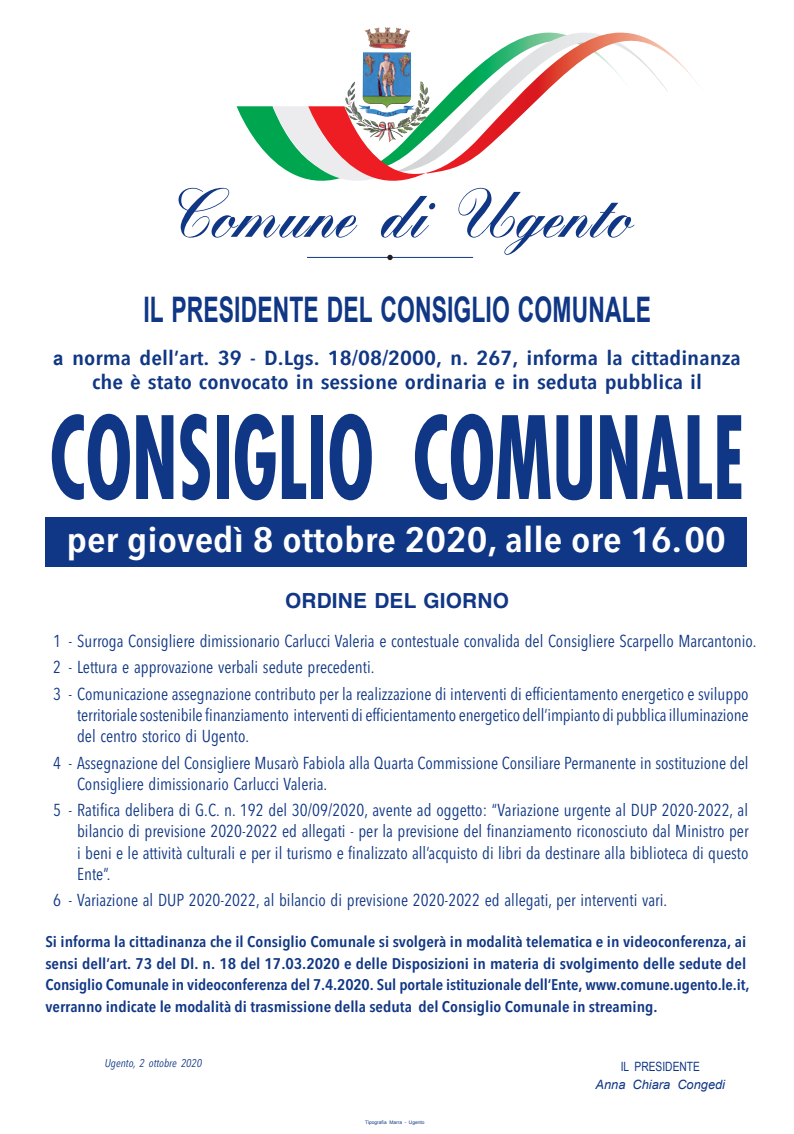
<style>
.page{position:relative;width:794px;height:1134px;background:#fff}
.page>*{position:absolute;margin:0;border:0;box-sizing:border-box;transform-origin:0 0}
.t1{font:700 condensed 111.2px "Futura";color:#103785;scale:.72 1}
.t2{font:900 67.24px "Kuenstler Script LT Std";color:#103785;scale:.85 1}
.t3{font:700 35.2px "Arial";letter-spacing:.005em;color:#103785;scale:.65 1}
.t4{font:600 condensed 34.88px "Avenir Next LT Pro";color:#fff;scale:1.19 1}
.t5{font:700 20.8px "Helvetica";letter-spacing:.01em;color:#103785}
.t6{font:600 condensed 20.2px/24px "Avenir Next LT Pro";color:#103785;text-align:center;scale:1.18 1}
.t7{font:condensed 17.2px/21.2px "Avenir Next LT Pro";color:#103785}
.t8{font:600 condensed 15.32px/21.6px "Avenir Next LT Pro";color:#103785;scale:1.1 1}
.t9{font:italic 12.8px "Arial";color:#103785}
.t10{font:12.8px "Arial";color:#103785;scale:.8 1}
.t11{font:italic condensed 11.2px "Avenir Next LT Pro";color:#103785}
.t12{font:4.8px "Arial";letter-spacing:.005em;color:#103785}
.s1{font-family:"Arial";font-weight:700;font-stretch:normal;font-size:19.2px}
</style>
<div class="page">
<hr style="left:307px;top:257px;width:166px;height:1px;background:#103785">
<svg style="left:387px;top:255px;width:6px;height:5px"></svg>
<svg style="left:426px;top:32px;width:272px;height:141px"></svg>
<svg style="left:237px;top:106px;width:190px;height:75px"></svg>
<img style="left:352px;top:27px;width:59px;height:82px">
<div style="left:46px;top:517px;width:701px;height:49px;background:#103785"></div>
<h2 class="t2" style="left:171px;top:171px;width:544px">Comune di Ugento</h2>
<h3 class="t3" style="left:143px;top:287px;width:782px">IL PRESIDENTE DEL CONSIGLIO COMUNALE</h3>
<p class="t6" style="left:53px;top:345px;width:584px"><span class="s1">a</span> norma dell’art. 39 - D.Lgs. 18/08/2000, n. 267, informa la cittadinanza che è stato convocato in sessione ordinaria e in seduta pubblica il</p>
<h1 class="t1" style="left:50px;top:386px;width:966px">CONSIGLIO COMUNALE</h1>
<h3 class="t4" style="left:66px;top:519px;width:555px">per giovedì 8 ottobre 2020, alle ore 16.00</h3>
<p class="t5" style="left:285px;top:584px;width:225px">ORDINE DEL GIORNO</p>
<p class="t7" style="left:53px;top:628px;width:704px;line-height:26.4px">1 - Surroga Consigliere dimissionario Carlucci Valeria e contestuale convalida del Consigliere Scarpello Marcantonio.<br>2 - Lettura e approvazione verbali sedute precedenti.<br>3 - Comunicazione assegnazione contributo per la realizzazione di interventi di efficientamento energetico e sviluppo</p>
<p class="t7" style="left:77px;top:704px;width:673px">territoriale sostenibile finanziamento interventi di efficientamento energetico dell’impianto di pubblica illuminazione del centro storico di Ugento.</p>
<p class="t7" style="left:77px;top:752px;width:673px;text-indent:-24px">4 - Assegnazione del Consigliere Musarò Fabiola alla Quarta Commissione Consiliare Permanente in sostituzione del<br>Consigliere dimissionario Carlucci Valeria.</p>
<p class="t7" style="left:77px;top:799px;width:673px;text-align:justify;text-indent:-24px">5 - Ratifica delibera di G.C. n. 192 del 30/09/2020, avente ad oggetto: “Variazione urgente al DUP 2020-2022, al bilancio di previsione 2020-2022 ed allegati - per la previsione del finanziamento riconosciuto dal Ministro per i beni e le attività culturali e per il turismo e finalizzato all’acquisto di libri da destinare alla biblioteca di questo Ente”.</p>
<p class="t7" style="left:53px;top:889px;width:615px">6 - Variazione al DUP 2020-2022, al bilancio di previsione 2020-2022 ed allegati, per interventi vari.</p>
<p class="t8" style="left:45px;top:931px;width:641px">Si informa la cittadinanza che il Consiglio Comunale si svolgerà in modalità telematica e in videoconferenza, ai sensi dell’art. 73 del Dl. n. 18 del 17.03.2020 e delle Disposizioni in materia di svolgimento delle sedute del Consiglio Comunale in videoconferenza del 7.4.2020. Sul portale istituzionale dell‘Ente, www.comune.ugento.le.it, verranno indicate le modalità di trasmissione della seduta del Consiglio Comunale in streaming.</p>
<p class="t11" style="left:105px;top:1056px;width:99px">Ugento, 2 ottobre 2020</p>
<p class="t12" style="left:365px;top:1119px;width:61px">Tipografia Marra - Ugento</p>
<p class="t10" style="left:620px;top:1058px;width:101px">IL PRESIDENTE</p>
<p class="t9" style="left:595px;top:1077px;width:131px">Anna Chiara Congedi</p>
</div>
